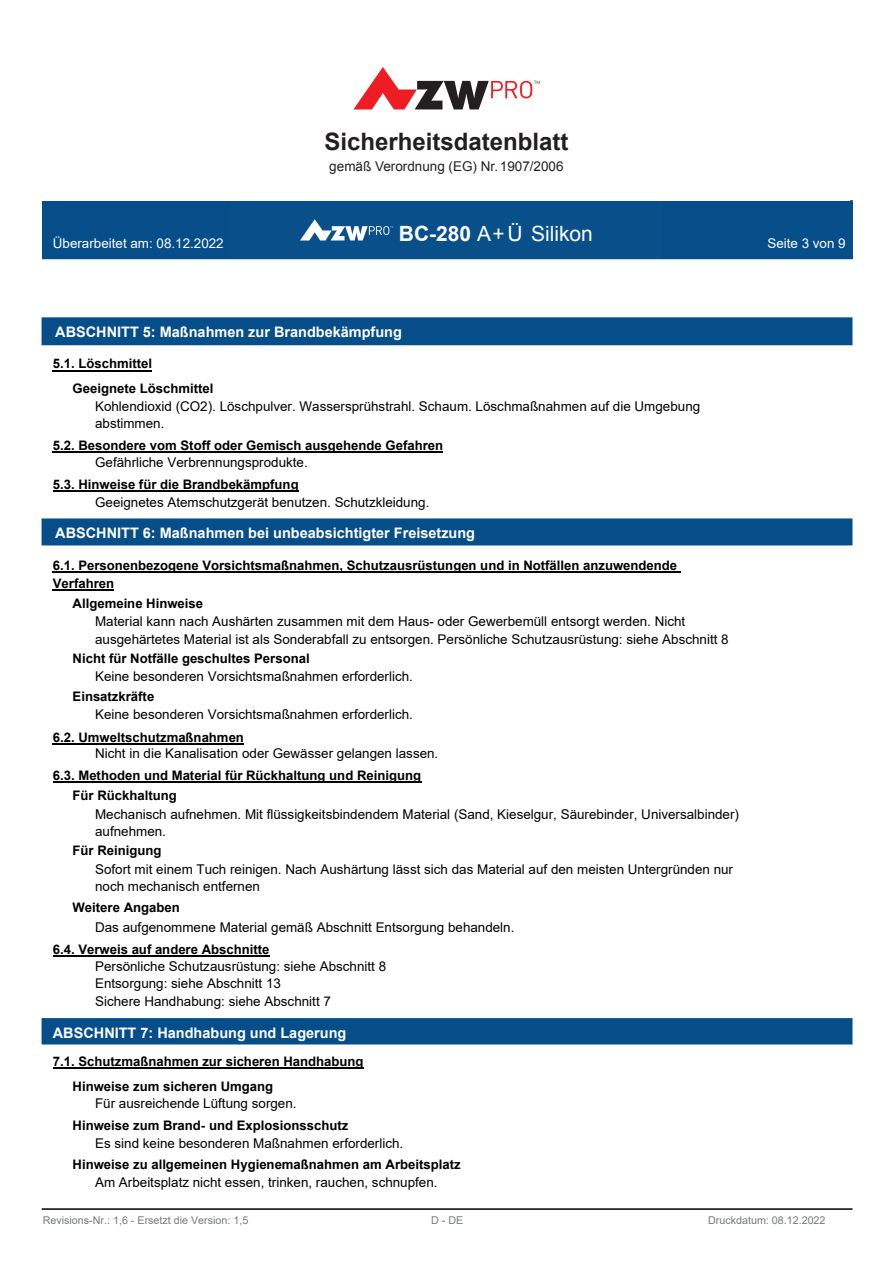
<style>
.page{position:relative;width:893px;height:1263px;background:#fff}
.page>*{position:absolute;margin:0;border:0;box-sizing:border-box;transform-origin:0 0}
.t1{font:700 24px "Arial";color:#231f20}
.t2{font:21px "Arial";color:#fff}
.t3{font:700 17.1px "Arial";color:#000001}
.t4{font:700 15.75px "Arial";color:#fff}
.t5{font:700 14.4px "Arial";color:#fff}
.t6{font:13.5px "Arial";color:#231f20}
.t7{font:13.35px/17.1px "Arial";color:#000001}
.t8{font:13.35px "Arial";color:#fff}
.t9{font:700 13.2px/17.9px "Arial";color:#000001}
.t10{font:10.8px "Arial";color:#75797b}
.s1{font-weight:700}
</style>
<div class="page">
<div style="left:43px;top:201px;width:809px;height:57px;background:#064e8a"></div>
<div style="left:42px;top:200px;width:811px;height:59px;border:2px solid #064e8a"></div>
<div style="left:42px;top:318px;width:810px;height:26px;background:#064e8a"></div>
<div style="left:42px;top:317px;width:810px;height:28px;border:2px solid #064e8a"></div>
<div style="left:42px;top:519px;width:810px;height:26px;background:#064e8a"></div>
<div style="left:42px;top:518px;width:810px;height:27px;border:2px solid #064e8a"></div>
<div style="left:42px;top:1019px;width:810px;height:25px;background:#064e8a"></div>
<div style="left:42px;top:1018px;width:810px;height:26px;border:2px solid #064e8a"></div>
<hr style="left:42px;top:1208px;width:810px;height:2px;background:#000001">
<hr style="left:53px;top:370px;width:99px;height:1px;background:#000001">
<hr style="left:53px;top:451px;width:390px;height:1px;background:#000001">
<hr style="left:53px;top:490px;width:246px;height:2px;background:#000001">
<hr style="left:53px;top:572px;width:628px;height:1px;background:#000001">
<hr style="left:53px;top:589px;width:61px;height:2px;background:#000001">
<hr style="left:53px;top:743px;width:191px;height:1px;background:#000001">
<hr style="left:53px;top:781px;width:368px;height:2px;background:#000001">
<hr style="left:53px;top:956px;width:216px;height:1px;background:#000001">
<div style="left:53px;top:1022px;width:794px;height:20px;background:#064e8a"></div>
<hr style="left:53px;top:1067px;width:311px;height:2px;background:#000001">
<div style="left:232px;top:201px;width:429px;height:58px;background:#09508b"></div>
<svg style="left:300px;top:219px;width:93px;height:21px"></svg>
<div style="left:43px;top:103px;width:807px;height:98px;background:#fff"></div>
<svg style="left:353px;top:67px;width:187px;height:42px"></svg>
<p class="t3" style="left:370px;top:122px;width:175px">Sicherheitsdatenblatt</p>
<h1 class="t1" style="left:324px;top:126px;width:246px">Sicherheitsdatenblatt</h1>
<p class="t6" style="left:329px;top:158px;width:236px">gemäß Verordnung (EG) Nr.1907/2006</p>
<p class="t7" style="left:339px;top:157px;width:238px">gemäß Verordnung (EG) Nr. 1907/2006</p>
<p class="t4" style="left:392px;top:210px;width:118px">Silikon PX 4481</p>
<h2 class="t2" style="left:399px;top:219px;width:196px"><span class="s1">BC-280</span> A+Ü Silikon</h2>
<p class="t8" style="left:53px;top:235px;width:172px">Überarbeitet am: 08.12.2022</p>
<p class="t8" style="left:767px;top:235px;width:80px">Seite 3 von 9</p>
<p class="t5" style="left:55px;top:322px;width:348px">ABSCHNITT 5: Maßnahmen zur Brandbekämpfung</p>
<p class="t9" style="left:53px;top:355px;width:101px">5.1. Löschmittel</p>
<p class="t7" style="left:95px;top:397px;width:607px">Kohlendioxid (CO2). Löschpulver. Wassersprühstrahl. Schaum. Löschmaßnahmen auf die Umgebung abstimmen.</p>
<p class="t9" style="left:73px;top:379px;width:142px">Geeignete Löschmittel</p>
<p class="t9" style="left:53px;top:436px;width:392px">5.2. Besondere vom Stoff oder Gemisch ausgehende Gefahren</p>
<p class="t7" style="left:95px;top:454px;width:214px">Gefährliche Verbrennungsprodukte.</p>
<p class="t7" style="left:95px;top:493px;width:336px">Geeignetes Atemschutzgerät benutzen. Schutzkleidung.</p>
<p class="t9" style="left:53px;top:476px;width:247px">5.3. Hinweise für die Brandbekämpfung</p>
<p class="t5" style="left:55px;top:523px;width:421px">ABSCHNITT 6: Maßnahmen bei unbeabsichtigter Freisetzung</p>
<p class="t9" style="left:53px;top:557px;width:626px">6.1. Personenbezogene Vorsichtsmaßnahmen, Schutzausrüstungen und in Notfällen anzuwendende<br>Verfahren</p>
<p class="t7" style="left:95px;top:613px;width:635px">Material kann nach Aushärten zusammen mit dem Haus- oder Gewerbemüll entsorgt werden. Nicht ausgehärtetes Material ist als Sonderabfall zu entsorgen. Persönliche Schutzausrüstung: siehe Abschnitt 8</p>
<p class="t9" style="left:73px;top:595px;width:132px">Allgemeine Hinweise</p>
<p class="t9" style="left:73px;top:649px;width:239px">Nicht für Notfälle geschultes Personal</p>
<p class="t7" style="left:95px;top:668px;width:319px">Keine besonderen Vorsichtsmaßnahmen erforderlich.</p>
<p class="t9" style="left:73px;top:687px;width:83px">Einsatzkräfte</p>
<p class="t7" style="left:95px;top:705px;width:319px">Keine besonderen Vorsichtsmaßnahmen erforderlich.</p>
<p class="t7" style="left:95px;top:745px;width:345px">Nicht in die Kanalisation oder Gewässer gelangen lassen.</p>
<p class="t9" style="left:53px;top:728px;width:193px">6.2. Umweltschutzmaßnahmen</p>
<p class="t9" style="left:53px;top:767px;width:370px">6.3. Methoden und Material für Rückhaltung und Reinigung</p>
<p class="t7" style="left:95px;top:805px;width:645px">Mechanisch aufnehmen. Mit flüssigkeitsbindendem Material (Sand, Kieselgur, Säurebinder, Universalbinder) aufnehmen.</p>
<p class="t9" style="left:73px;top:786px;width:106px">Für Rückhaltung</p>
<p class="t9" style="left:73px;top:841px;width:90px">Für Reinigung</p>
<p class="t7" style="left:95px;top:860px;width:639px">Sofort mit einem Tuch reinigen. Nach Aushärtung lässt sich das Material auf den meisten Untergründen nur noch mechanisch entfernen</p>
<p class="t9" style="left:73px;top:899px;width:109px">Weitere Angaben</p>
<p class="t7" style="left:95px;top:919px;width:421px">Das aufgenommene Material gemäß Abschnitt Entsorgung behandeln.</p>
<p class="t9" style="left:53px;top:941px;width:218px">6.4. Verweis auf andere Abschnitte</p>
<p class="t7" style="left:95px;top:958px;width:293px">Persönliche Schutzausrüstung: siehe Abschnitt 8<br>Entsorgung: siehe Abschnitt 13<br>Sichere Handhabung: siehe Abschnitt 7</p>
<p class="t5" style="left:53px;top:1022px;width:295px">ABSCHNITT 7: Handhabung und Lagerung</p>
<p class="t9" style="left:53px;top:1052px;width:312px">7.1. Schutzmaßnahmen zur sicheren Handhabung</p>
<p class="t7" style="left:95px;top:1095px;width:203px">Für ausreichende Lüftung sorgen.</p>
<p class="t9" style="left:73px;top:1078px;width:202px">Hinweise zum sicheren Umgang</p>
<p class="t9" style="left:73px;top:1117px;width:277px">Hinweise zum Brand- und Explosionsschutz</p>
<p class="t7" style="left:95px;top:1134px;width:310px">Es sind keine besonderen Maßnahmen erforderlich.</p>
<p class="t9" style="left:73px;top:1156px;width:390px">Hinweise zu allgemeinen Hygienemaßnahmen am Arbeitsplatz</p>
<p class="t7" style="left:95px;top:1173px;width:344px">Am Arbeitsplatz nicht essen, trinken, rauchen, schnupfen.</p>
<p class="t10" style="left:43px;top:1213px;width:207px">Revisions-Nr.: 1,6 - Ersetzt die Version: 1,5</p>
<p class="t10" style="left:431px;top:1213px;width:34px">D - DE</p>
<p class="t10" style="left:708px;top:1213px;width:119px">Druckdatum: 08.12.2022</p>
</div>
